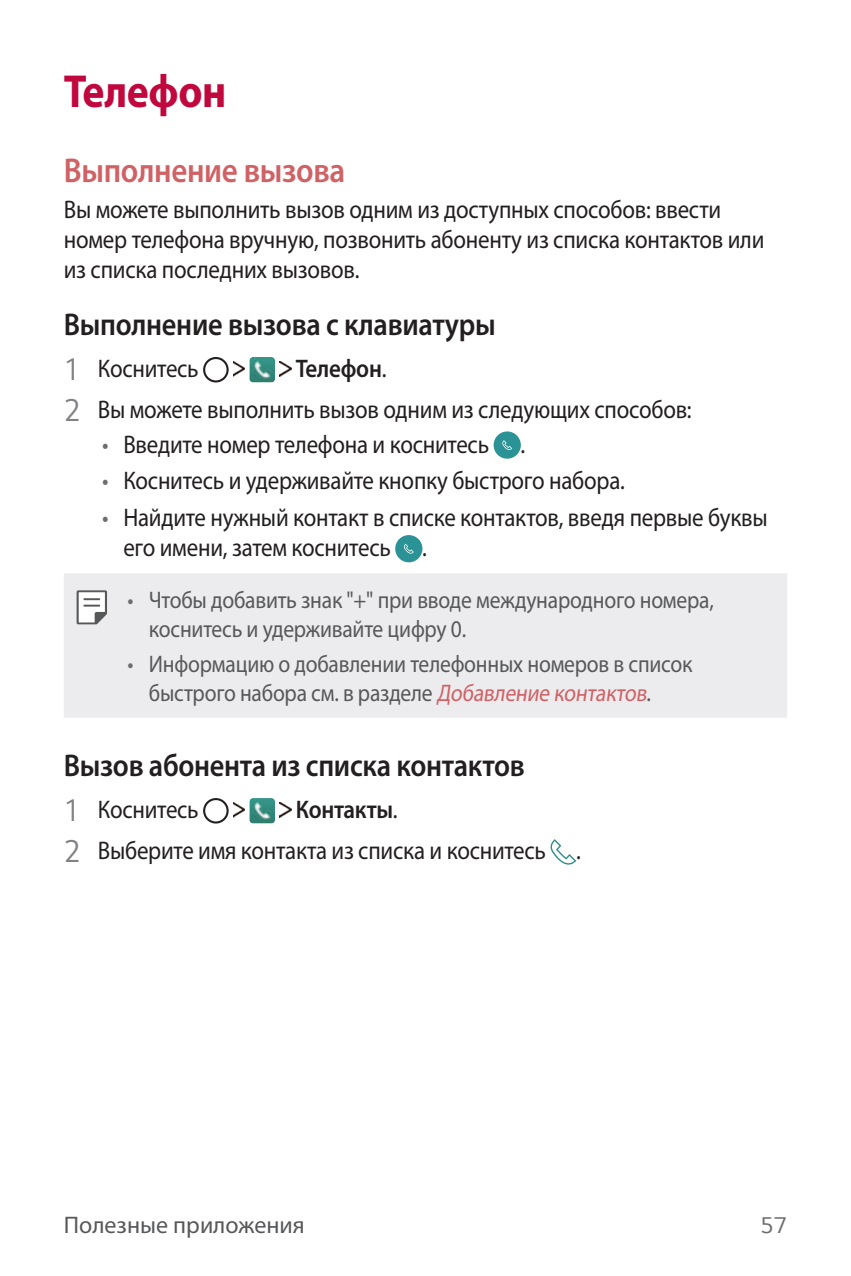
<style>
.page{position:relative;width:851px;height:1276px;background:#fff}
.page>*{position:absolute;margin:0;border:0;box-sizing:border-box;transform-origin:0 0}
.t1{font:700 46.5px "Myriad Pro";letter-spacing:-.01em;color:#c0073e;scale:.9 1}
.t2{font:600 34.5px "Myriad Pro";letter-spacing:-.01em;color:#d06165;scale:.9 1}
.t3{font:600 31.5px "Myriad Pro";letter-spacing:-.01em;color:#231f20;scale:.9 1}
.t4{font:25.5px/30px "Myriad Pro";letter-spacing:-.01em;color:#231f20;scale:.9 1}
.t5{font:24px/28.5px "Myriad Pro";letter-spacing:-.01em;color:#57585a;scale:.9 1}
.t6{font:24px "Myriad Pro";letter-spacing:-.01em;color:#57585a}
.t7{font:24px "LG Smart";color:#6c6d70}
.s1{font-family:"LG Smart";font-size:33px;color:#808285}
.s2{font-weight:600}
.s3{color:#6c6d70}
.s4{color:#d06165}
</style>
<div class="page">
<svg style="left:203px;top:357px;width:25px;height:25px"></svg>
<img style="left:233px;top:361px;width:12px;height:15px">
<img style="left:249px;top:357px;width:26px;height:25px;border-radius:4px">
<img style="left:279px;top:361px;width:12px;height:15px">
<div style="left:493px;top:431px;width:27px;height:28px;background:#2b9295;border-radius:50%"></div>
<svg style="left:502px;top:440px;width:10px;height:10px"></svg>
<div style="left:395px;top:535px;width:27px;height:27px;background:#2b9295;border-radius:50%"></div>
<svg style="left:404px;top:544px;width:10px;height:9px"></svg>
<div style="left:64px;top:573px;width:723px;height:144px;background:#ececee"></div>
<svg style="left:77px;top:590px;width:30px;height:34px"></svg>
<svg style="left:203px;top:798px;width:25px;height:25px"></svg>
<img style="left:233px;top:802px;width:12px;height:15px">
<img style="left:249px;top:798px;width:26px;height:25px;border-radius:4px">
<img style="left:279px;top:802px;width:12px;height:15px">
<svg style="left:550px;top:839px;width:26px;height:25px"></svg>
<h1 class="t1" style="left:64px;top:74px;width:182px">Телефон</h1>
<h2 class="t2" style="left:64px;top:157px;width:314px">Выполнение вызова</h2>
<p class="t4" style="left:64px;top:197px;width:779px">Вы можете выполнить вызов одним из доступных способов: ввести номер телефона вручную, позвонить абоненту из списка контактов или из списка последних вызовов.</p>
<p class="t3" style="left:64px;top:313px;width:481px">Выполнение вызова с клавиатуры</p>
<p class="t4" style="left:64px;top:355px;width:151px"><span class="s1">1</span> Коснитесь</p>
<p class="t4" style="left:64px;top:349px;width:699px;line-height:41.1px;text-indent:232px"><span class="s2">Телефон</span>.<br><span class="s1">2</span> Вы можете выполнить вызов одним из следующих способов:</p>
<p class="t4" style="left:102px;top:431px;width:471px"><span class="s3">•</span> Введите номер телефона и коснитесь .</p>
<p class="t4" style="left:102px;top:468px;width:582px"><span class="s3">•</span> Коснитесь и удерживайте кнопку быстрого набора.</p>
<p class="t4" style="left:123px;top:505px;width:717px;text-indent:-21px"><span class="s3">•</span> Найдите нужный контакт в списке контактов, введя первые буквы его имени, затем коснитесь .</p>
<p class="t5" style="left:149px;top:588px;width:629px;text-indent:-21px"><span class="s3">•</span> Чтобы добавить знак "+" при вводе международного номера, коснитесь и удерживайте цифру 0.</p>
<p class="t5" style="left:149px;top:652px;width:605px;text-indent:-21px"><span class="s3">•</span> Информацию о добавлении телефонных номеров в список быстрого набора см. в разделе <span class="s4">Добавление контактов</span>.</p>
<p class="t3" style="left:64px;top:754px;width:513px">Вызов абонента из списка контактов</p>
<p class="t4" style="left:64px;top:796px;width:151px"><span class="s1">1</span> Коснитесь</p>
<p class="t4" style="left:64px;top:790px;width:575px;line-height:41.1px;text-indent:232px"><span class="s2">Контакты</span>.<br><span class="s1">2</span> Выберите имя контакта из списка и коснитесь .</p>
<p class="t6" style="left:64px;top:1215px;width:242px">Полезные приложения</p>
<p class="t7" style="left:760px;top:1215px;width:29px">57</p>
</div>
